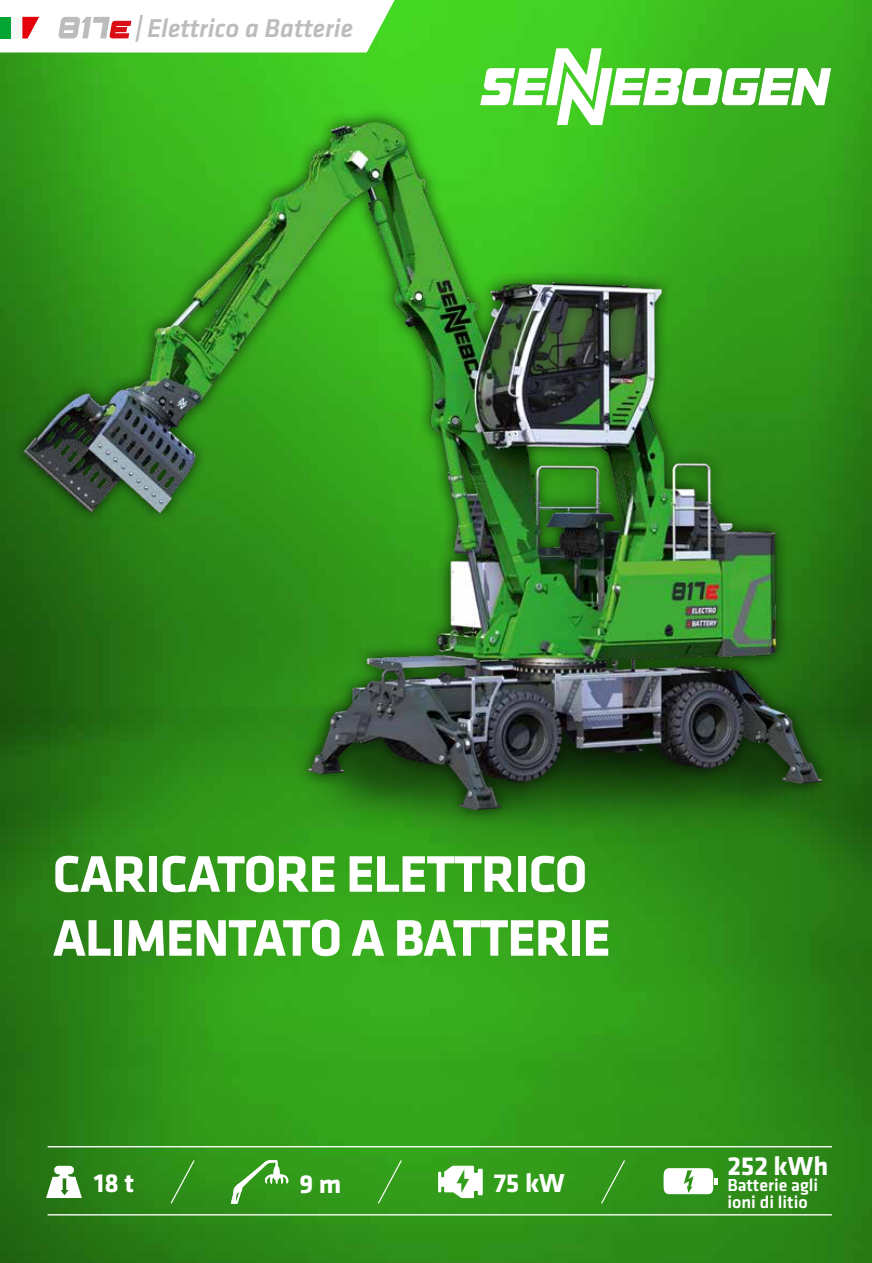
<style>
.page{position:relative;width:872px;height:1263px;background:#fff}
.page>*{position:absolute;margin:0;border:0;box-sizing:border-box;transform-origin:0 0}
.t1{font:700 53.25px/63.9px "Klavika Basic";letter-spacing:-.02em;color:#fff}
.t2{font:700 27px "Klavika Basic";color:#fff}
.t3{font:italic 500 26.85px "Klavika Basic";color:#bbbcbc}
.t4{font:500 18px/16.5px "Klavika Basic";color:#fff}
.s1{font-weight:700}
</style>
<div class="page">
<img style="left:0;top:0;width:872px;height:1263px">
<div style="left:11px;top:109px;width:836px;height:742px;background:#000;opacity:.75"></div>
<img style="left:23px;top:122px;width:825px;height:730px">
<svg style="left:480px;top:48px;width:351px;height:77px"></svg>
<hr style="left:48px;top:1146px;width:784px;height:1px;background:#fff">
<hr style="left:48px;top:1214px;width:784px;height:1px;background:#fff">
<svg style="left:46px;top:1166px;width:36px;height:32px"></svg>
<svg style="left:231px;top:1160px;width:58px;height:44px"></svg>
<svg style="left:376px;top:1159px;width:27px;height:46px"></svg>
<svg style="left:599px;top:1159px;width:27px;height:46px"></svg>
<svg style="left:169px;top:1159px;width:27px;height:46px"></svg>
<svg style="left:438px;top:1166px;width:45px;height:32px"></svg>
<svg style="left:0;top:0;width:394px;height:52px"></svg>
<svg style="left:663px;top:1168px;width:54px;height:26px"></svg>
<p class="t3" style="left:134px;top:10px;width:221px"><span class="s1">|</span>Elettrico a Batterie</p>
<p class="t1" style="left:53px;top:840px;width:559px">CARICATORE ELETTRICO<br>ALIMENTATO A BATTERIE</p>
<p class="t2" style="left:94px;top:1163px;width:42px">18 t</p>
<p class="t2" style="left:299px;top:1164px;width:44px">9 m</p>
<p class="t2" style="left:494px;top:1163px;width:73px">75 kW</p>
<p class="t2" style="left:727px;top:1146px;width:102px">252 kWh</p>
<p class="t4" style="left:727px;top:1176px;width:92px">Batterie agli ioni di litio</p>
</div>
